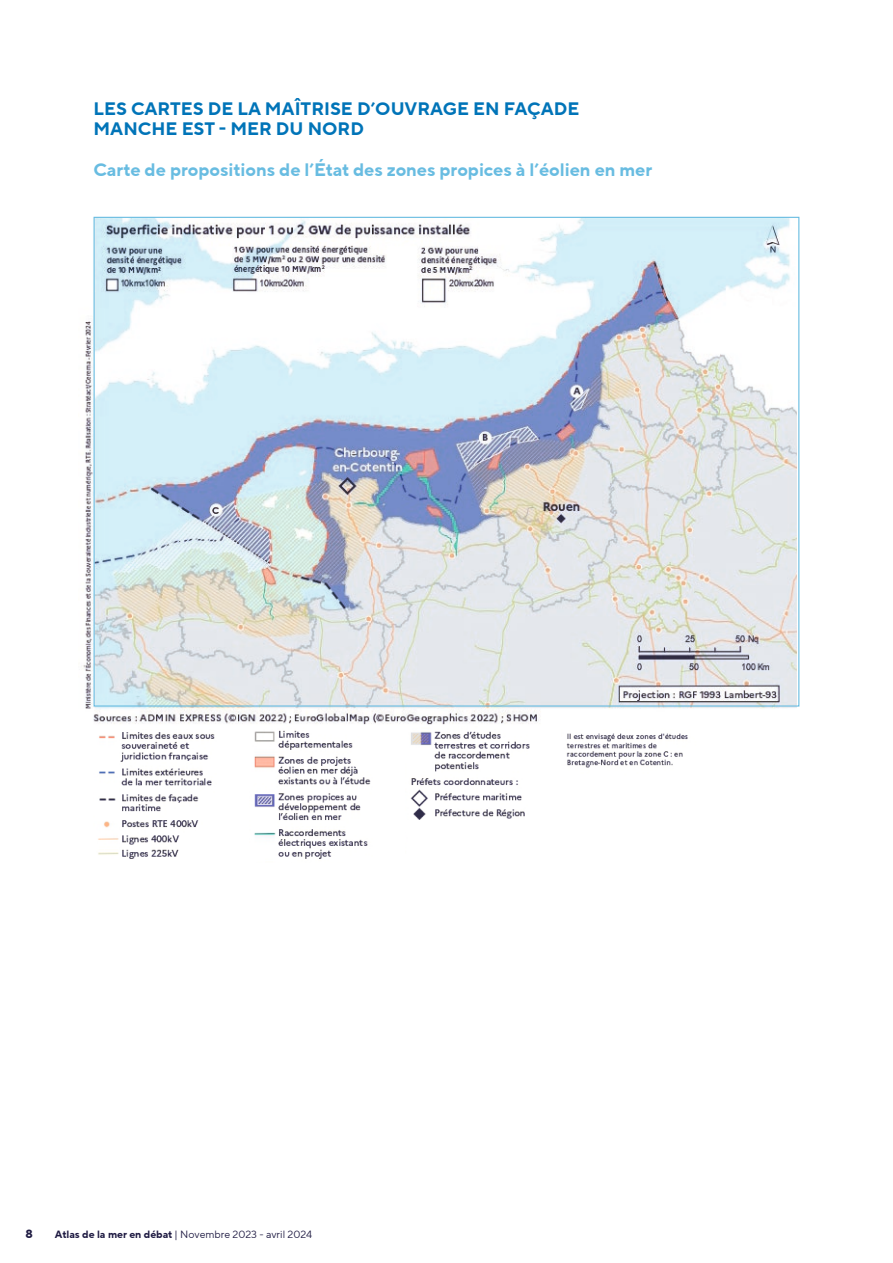
<style>
.page{position:relative;width:893px;height:1263px;background:#fff}
.page>*{position:absolute;margin:0;border:0;box-sizing:border-box;transform-origin:0 0}
.t1{font:700 18px/20.2px "TT Norms Pro";color:#0074b8}
.t2{font:700 18px "TT Norms Pro";color:#68bce1}
.t3{font:700 12px "TT Norms Pro";color:#1e1a42}
.t4{font:10.5px "TT Norms Pro";color:#1e1a42}
.s1{font-weight:700}
</style>
<div class="page">
<img style="left:83px;top:217px;width:714px;height:508px">
<img style="left:98px;top:732px;width:117px;height:127px">
<img style="left:254px;top:730px;width:117px;height:129px">
<img style="left:410px;top:731px;width:120px;height:89px">
<img style="left:566px;top:733px;width:122px;height:35px">
<p class="t1" style="left:94px;top:98px;width:487px">LES CARTES DE LA MAÎTRISE D’OUVRAGE EN FAÇADE<br>MANCHE EST - MER DU NORD</p>
<p class="t2" style="left:94px;top:156px;width:560px">Carte de propositions de l’État des zones propices à l’éolien en mer</p>
<p class="t3" style="left:25px;top:1224px;width:9px">8</p>
<p class="t4" style="left:55px;top:1226px;width:259px"><span class="s1">Atlas de la mer en débat</span> | Novembre 2023 - avril 2024</p>
</div>
